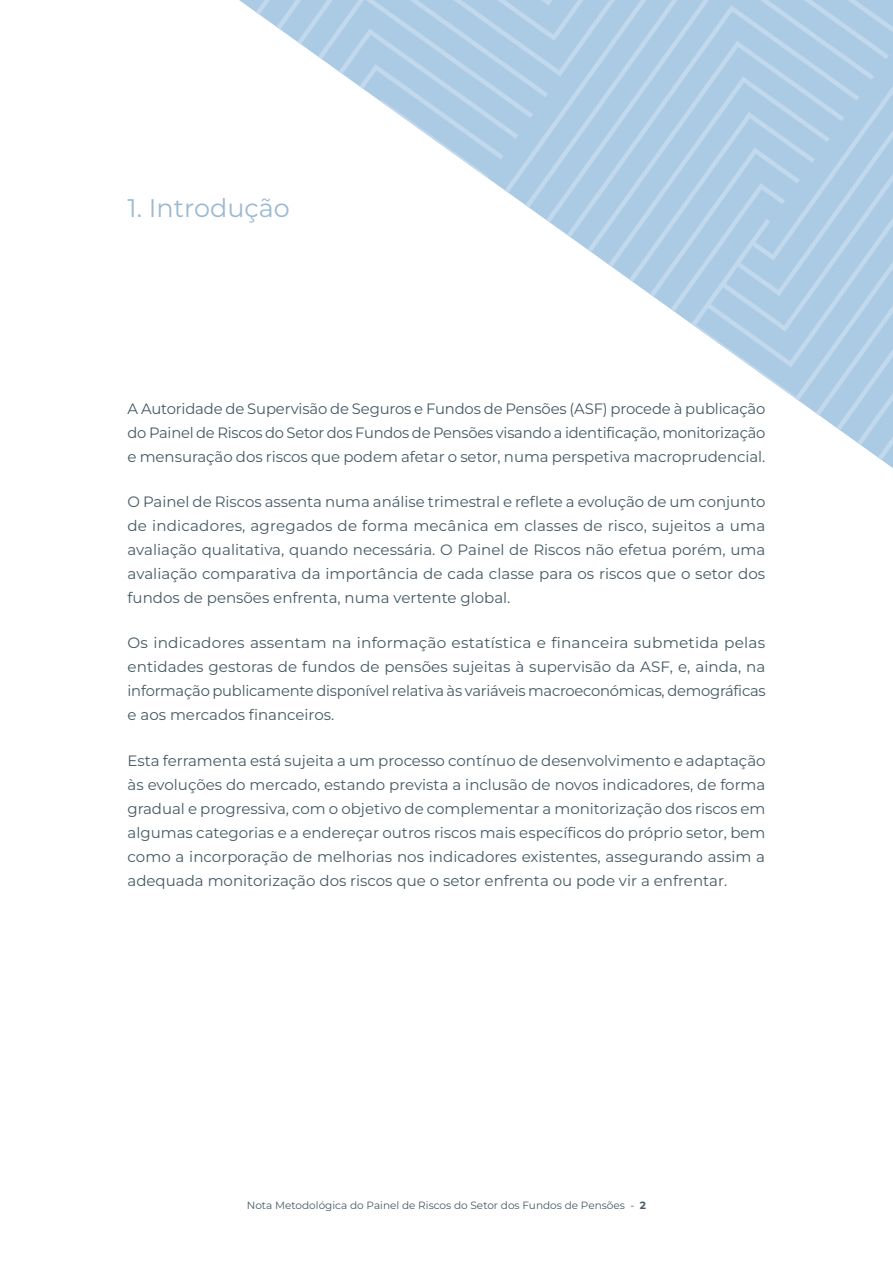
<style>
.page{position:relative;width:893px;height:1263px;background:#fff}
.page>*{position:absolute;margin:0;border:0;box-sizing:border-box;transform-origin:0 0}
.t1{font:25.5px "Montserrat";color:#9cb9d1}
.Paragrafo{font:15px/24px "Montserrat";color:#465a64;text-align:justify}
.t2{font:10.5px "Montserrat";color:#465a64}
.s1{font-weight:700}
</style>
<div class="page">
<svg style="left:533px;top:0;width:360px;height:41px;background:#aecde6"></svg>
<svg style="left:239px;top:0;width:294px;height:41px;background:#b4d0e7"></svg>
<svg style="left:239px;top:29px;width:279px;height:12px;fill:#abcbe5"></svg>
<svg style="left:296px;top:41px;width:597px;height:201px;background:#b0cee6"></svg>
<svg style="left:296px;top:64px;width:207px;height:178px;fill:#abcbe5"></svg>
<svg style="left:296px;top:100px;width:193px;height:142px"></svg>
<svg style="left:296px;top:135px;width:178px;height:107px"></svg>
<svg style="left:296px;top:171px;width:163px;height:71px"></svg>
<svg style="left:296px;top:206px;width:148px;height:36px"></svg>
<svg style="left:577px;top:242px;width:316px;height:161px;fill:#accce5"></svg>
<svg style="left:802px;top:403px;width:91px;height:65px"></svg>
<p class="t1" style="left:128px;top:191px;width:164px">1. Introdução</p>
<p class="Paragrafo" style="left:128px;top:396px;width:639px">A Autoridade de Supervisão de Seguros e Fundos de Pensões (ASF) procede à publicação do Painel de Riscos do Setor dos Fundos de Pensões visando a identificação, monitorização e mensuração dos riscos que podem afetar o setor, numa perspetiva macroprudencial.</p>
<p class="Paragrafo" style="left:128px;top:489px;width:639px">O Painel de Riscos assenta numa análise trimestral e reflete a evolução de um conjunto de indicadores, agregados de forma mecânica em classes de risco, sujeitos a uma avaliação qualitativa, quando necessária. O Painel de Riscos não efetua porém, uma avaliação comparativa da importância de cada classe para os riscos que o setor dos fundos de pensões enfrenta, numa vertente global.</p>
<p class="Paragrafo" style="left:128px;top:630px;width:640px">Os indicadores assentam na informação estatística e financeira submetida pelas entidades gestoras de fundos de pensões sujeitas à supervisão da ASF, e, ainda, na informação publicamente disponível relativa às variáveis macroeconómicas, demográficas e aos mercados financeiros.</p>
<p class="Paragrafo" style="left:128px;top:748px;width:639px">Esta ferramenta está sujeita a um processo contínuo de desenvolvimento e adaptação às evoluções do mercado, estando prevista a inclusão de novos indicadores, de forma gradual e progressiva, com o objetivo de complementar a monitorização dos riscos em algumas categorias e a endereçar outros riscos mais específicos do próprio setor, bem como a incorporação de melhorias nos indicadores existentes, assegurando assim a adequada monitorização dos riscos que o setor enfrenta ou pode vir a enfrentar.</p>
<p class="t2" style="left:247px;top:1198px;width:401px">Nota Metodológica do Painel de Riscos do Setor dos Fundos de Pensões - <span class="s1">2</span></p>
</div>
